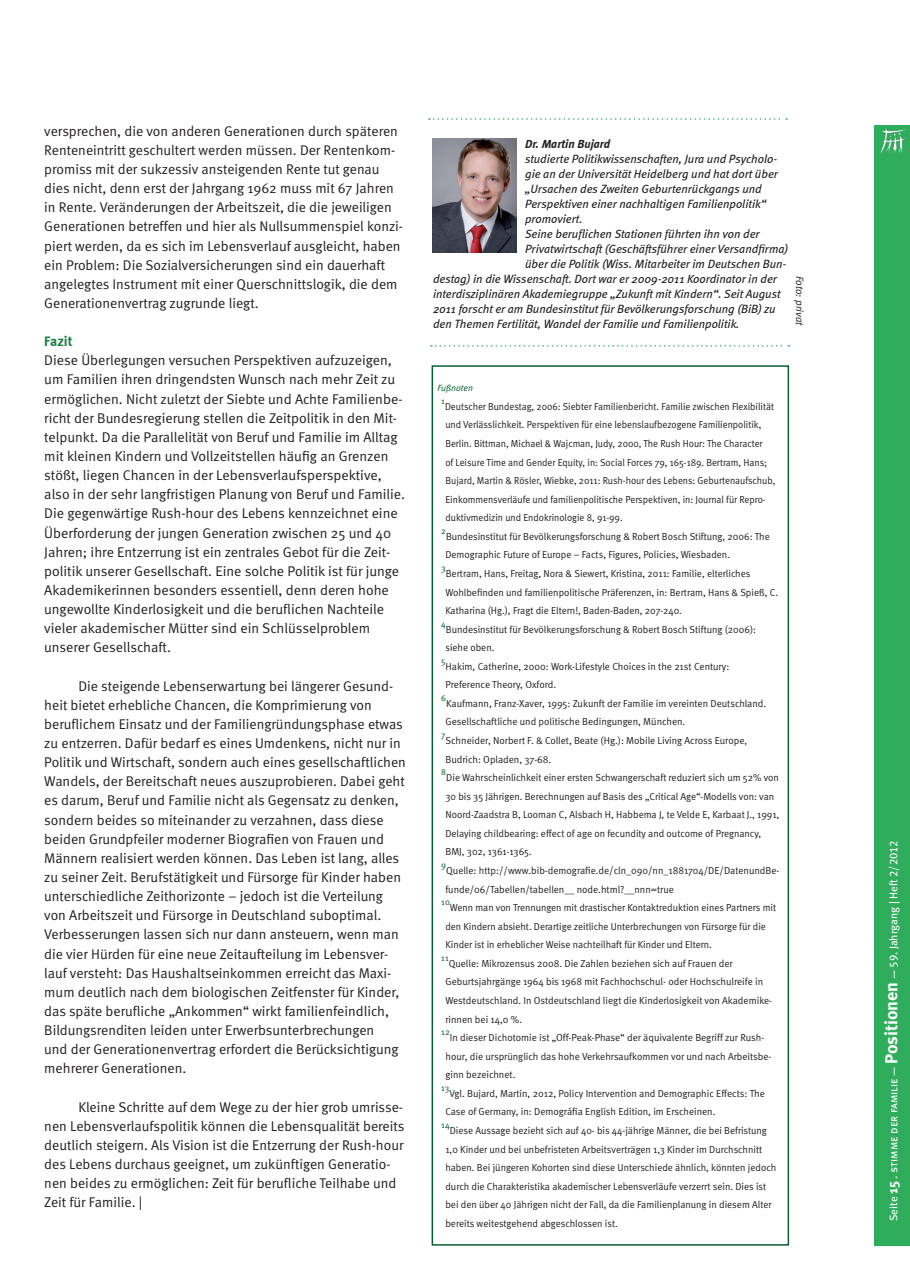
<style>
.page{position:relative;width:910px;height:1275px;background:#fff}
.page>*{position:absolute;margin:0;border:0;box-sizing:border-box;transform-origin:0 0}
.t1{font:14.1px/19.2px "Meta Normal";color:#231f20}
.t2{font:italic 12px "Meta";color:#231f20}
.t3{font:italic 700 12px "Meta";color:#231f20}
.t4{font:11.25px "Meta Book LF";color:#fff}
.t5{font:italic 10.5px "Meta Normal";color:#231f20}
.t6{font:10.2px/18.6px "Meta Normal";color:#231f20}
.t7{font:10.2px/18.6px "Meta Normal";color:#231f20;scale:.94 1}
.t8{font:10.2px/18.6px "Meta Normal";color:#231f20;scale:.96 1}
.t9{font:italic 9px "Meta Normal";color:#035a2b}
.t10{font:8.7px "Meta Normal";color:#035a2b}
.s1{font-family:"Meta Bold LF";color:#1b8245}
.s2{font-family:"Meta";font-weight:700;font-size:14.1px}
.s3{font-family:"Meta Book Caps"}
.s4{font-family:"Meta";font-weight:700;font-size:18px}
</style>
<div class="page">
<img style="left:432px;top:138px;width:84px;height:114px">
<svg style="left:428px;top:118px;width:358px;height:2px"></svg>
<svg style="left:431px;top:345px;width:358px;height:2px"></svg>
<div style="left:873px;top:125px;width:36px;height:1120px;background:#2fad5d"></div>
<img style="left:880px;top:131px;width:5px;height:22px">
<p class="t1" style="left:44px;top:121px;width:360px">versprechen, die von anderen Generationen durch späteren Renteneintritt geschultert werden müssen. Der Rentenkom&shy;promiss mit der sukzessiv ansteigenden Rente tut genau dies nicht, denn erst der Jahrgang 1962 muss mit 67 Jahren in Rente. Veränderungen der Arbeitszeit, die die jeweiligen Generationen betreffen und hier als Nullsummenspiel konzi&shy;piert werden, da es sich im Lebensverlauf ausgleicht, haben ein Problem: Die Sozialversicherungen sind ein dauerhaft angelegtes Instrument mit einer Querschnittslogik, die dem Generationenvertrag zugrunde liegt.</p>
<p class="t1" style="left:44px;top:331px;width:362px"><span class="s1">Fazit<br></span>Diese Überlegungen versuchen Perspektiven aufzuzeigen, um Familien ihren dringendsten Wunsch nach mehr Zeit zu ermöglichen. Nicht zuletzt der Siebte und Achte Familienbe&shy;richt der Bundesregierung stellen die Zeitpolitik in den Mit&shy;telpunkt. Da die Parallelität von Beruf und Familie im Alltag mit kleinen Kindern und Vollzeitstellen häufig an Grenzen stößt, liegen Chancen in der Lebensverlaufsperspektive, also in der sehr langfristigen Planung von Beruf und Familie.<br>Die gegenwärtige Rush-hour des Lebens kennzeichnet eine Überforderung der jungen Generation zwischen 25 und 40<br>Jahren; ihre Entzerrung ist ein zentrales Gebot für die Zeit&shy;politik unserer Gesellschaft. Eine solche Politik ist für junge Akademikerinnen besonders essentiell, denn deren hohe ungewollte Kinderlosigkeit und die beruflichen Nachteile vieler akademischer Mütter sind ein Schlüsselproblem unserer Gesellschaft.</p>
<p class="t1" style="left:44px;top:676px;width:363px;text-indent:34px">Die steigende Lebenserwartung bei längerer Gesund&shy;heit bietet erhebliche Chancen, die Komprimierung von beruflichem Einsatz und der Familiengründungsphase etwas zu entzerren. Dafür bedarf es eines Umdenkens, nicht nur in Politik und Wirtschaft, sondern auch eines gesellschaftlichen Wandels, der Bereitschaft neues auszuprobieren. Dabei geht es darum, Beruf und Familie nicht als Gegensatz zu denken, sondern beides so miteinander zu verzahnen, dass diese beiden Grundpfeiler moderner Biografien von Frauen und Männern realisiert werden können. Das Leben ist lang, alles zu seiner Zeit. Berufstätigkeit und Fürsorge für Kinder haben unterschiedliche Zeithorizonte – jedoch ist die Verteilung von Arbeitszeit und Fürsorge in Deutschland suboptimal.<br>Verbesserungen lassen sich nur dann ansteuern, wenn man die vier Hürden für eine neue Zeitaufteilung im Lebensver&shy;lauf versteht: Das Haushaltseinkommen erreicht das Maxi&shy;mum deutlich nach dem biologischen Zeitfenster für Kinder, das späte berufliche „Ankommen“ wirkt familienfeindlich, Bildungsrenditen leiden unter Erwerbsunterbrechungen<br>und der Generationenvertrag erfordert die Berücksichtigung mehrerer Generationen.</p>
<p class="t1" style="left:44px;top:1097px;width:361px;text-indent:34px">Kleine Schritte auf dem Wege zu der hier grob umrisse&shy;nen Lebensverlaufspolitik können die Lebensqualität bereits deutlich steigern. Als Vision ist die Entzerrung der Rush-hour des Lebens durchaus geeignet, um zukünftigen Generatio&shy;nen beides zu ermöglichen: Zeit für berufliche Teilhabe und Zeit für Familie. |</p>
<p class="t3" style="left:525px;top:137px;width:87px">Dr. Martin Bujard</p>
<p class="t2" style="left:525px;top:152px;width:253px">studierte Politikwissenschaften, Jura und Psycholo-</p>
<p class="t2" style="left:525px;top:167px;width:254px">gie an der Universität Heidelberg und hat dort über</p>
<p class="t2" style="left:525px;top:182px;width:238px">„Ursachen des Zweiten Geburtenrückgangs und</p>
<p class="t2" style="left:525px;top:197px;width:242px">Perspektiven einer nachhaltigen Familienpolitik“</p>
<p class="t2" style="left:525px;top:212px;width:59px">promoviert.</p>
<p class="t2" style="left:525px;top:227px;width:236px">Seine beruflichen Stationen führten ihn von der</p>
<p class="t2" style="left:525px;top:242px;width:264px">Privatwirtschaft (Geschäftsführer einer Versandfirma)</p>
<p class="t2" style="left:525px;top:257px;width:263px">über die Politik (Wiss. Mitarbeiter im Deutschen Bun-</p>
<p class="t2" style="left:433px;top:272px;width:345px">destag) in die Wissenschaft. Dort war er 2009-2011 Koordinator in der</p>
<p class="t2" style="left:433px;top:287px;width:349px">interdisziplinären Akademiegruppe „Zukunft mit Kindern“. Seit August</p>
<p class="t2" style="left:433px;top:302px;width:344px">2011 forscht er am Bundesinstitut für Bevölkerungsforschung (BiB) zu</p>
<p class="t2" style="left:433px;top:317px;width:308px">den Themen Fertilität, Wandel der Familie und Familienpolitik.</p>
<p class="t5" style="left:805px;top:275px;width:52px;rotate:90deg">Foto: privat</p>
<p class="t9" style="left:437px;top:383px;width:37px">Fußnoten</p>
<p class="t10" style="left:441px;top:396px;width:5px">1</p>
<p class="t7" style="left:445px;top:397px;width:353px">Deutscher Bundestag, 2006: Siebter Familienbericht. Familie zwischen Flexibilität und Verlässlichkeit. Perspektiven für eine lebenslaufbezogene Familienpolitik, Berlin. Bittman, Michael &amp; Wajcman, Judy, 2000, The Rush Hour: The Character<br>of Leisure Time and Gender Equity, in: Social Forces 79, 165-189. Bertram, Hans; Bujard, Martin &amp; Rösler, Wiebke, 2011: Rush-hour des Lebens: Geburtenaufschub, Einkommensverläufe und familienpolitische Perspektiven, in: Journal für Repro&shy;duktivmedizin und Endokrinologie 8, 91-99.</p>
<p class="t10" style="left:441px;top:526px;width:6px">2</p>
<p class="t6" style="left:445px;top:527px;width:326px">Bundesinstitut für Bevölkerungsforschung &amp; Robert Bosch Stiftung, 2006: The<br>Demographic Future of Europe – Facts, Figures, Policies, Wiesbaden.</p>
<p class="t10" style="left:441px;top:563px;width:6px">3</p>
<p class="t6" style="left:445px;top:564px;width:334px">Bertram, Hans, Freitag, Nora &amp; Siewert, Kristina, 2011: Familie, elterliches<br>Wohlbefinden und familienpolitische Präferenzen, in: Bertram, Hans &amp; Spieß, C.<br>Katharina (Hg.), Fragt die Eltern!, Baden-Baden, 207-240.</p>
<p class="t10" style="left:441px;top:619px;width:6px">4</p>
<p class="t6" style="left:445px;top:620px;width:312px">Bundesinstitut für Bevölkerungsforschung &amp; Robert Bosch Stiftung (2006): siehe oben.</p>
<p class="t10" style="left:441px;top:656px;width:6px">5</p>
<p class="t6" style="left:445px;top:657px;width:285px">Hakim, Catherine, 2000: Work-Lifestyle Choices in the 21st Century:<br>Preference Theory, Oxford.</p>
<p class="t10" style="left:441px;top:693px;width:6px">6</p>
<p class="t6" style="left:445px;top:694px;width:322px">Kaufmann, Franz-Xaver, 1995: Zukunft der Familie im vereinten Deutschland.<br>Gesellschaftliche und politische Bedingungen, München.</p>
<p class="t10" style="left:441px;top:730px;width:6px">7</p>
<p class="t6" style="left:445px;top:731px;width:303px">Schneider, Norbert F. &amp; Collet, Beate (Hg.): Mobile Living Across Europe,<br>Budrich: Opladen, 37-68.</p>
<p class="t10" style="left:441px;top:767px;width:6px">8</p>
<p class="t6" style="left:445px;top:768px;width:335px">Die Wahrscheinlichkeit einer ersten Schwangerschaft reduziert sich um 52% von 30 bis 35 Jährigen. Berechnungen auf Basis des „Critical Age“-Modells von: van Noord-Zaadstra B, Looman C, Alsbach H, Habbema J, te Velde E, Karbaat J., 1991, Delaying childbearing: effect of age on fecundity and outcome of Pregnancy, BMJ, 302, 1361-1365.</p>
<p class="t10" style="left:441px;top:860px;width:6px">9</p>
<p class="t6" style="left:445px;top:861px;width:335px">Quelle: http://www.bib-demografie.de/cln_090/nn_1881704/DE/DatenundBe&shy;funde/06/Tabellen/tabellen__ node.html?__nnn=true</p>
<p class="t10" style="left:441px;top:897px;width:10px">10</p>
<p class="t8" style="left:445px;top:898px;width:346px;text-indent:5px">Wenn man von Trennungen mit drastischer Kontaktreduktion eines Partners mit den Kindern absieht. Derartige zeitliche Unterbrechungen von Fürsorge für die<br>Kinder ist in erheblicher Weise nachteilhaft für Kinder und Eltern.</p>
<p class="t10" style="left:441px;top:953px;width:9px">11</p>
<p class="t6" style="left:445px;top:954px;width:328px;text-indent:3px">Quelle: Mikrozensus 2008. Die Zahlen beziehen sich auf Frauen der Geburtsjahrgänge 1964 bis 1968 mit Fachhochschul- oder Hochschulreife in Westdeutschland. In Ostdeutschland liegt die Kinderlosigkeit von Akademike&shy;rinnen bei 14,0 %.</p>
<p class="t10" style="left:441px;top:1027px;width:10px">12</p>
<p class="t6" style="left:445px;top:1028px;width:327px;text-indent:4px">In dieser Dichotomie ist „Off-Peak-Phase“ der äquivalente Begriff zur Rush&shy;hour, die ursprünglich das hohe Verkehrsaufkommen vor und nach Arbeitsbe&shy;ginn bezeichnet.</p>
<p class="t10" style="left:441px;top:1083px;width:10px">13</p>
<p class="t6" style="left:445px;top:1084px;width:321px;text-indent:4px">Vgl. Bujard, Martin, 2012, Policy Intervention and Demographic Effects: The<br>Case of Germany, in: Demográfia English Edition, im Erscheinen.</p>
<p class="t10" style="left:441px;top:1120px;width:10px">14</p>
<p class="t6" style="left:445px;top:1121px;width:332px;text-indent:4px">Diese Aussage bezieht sich auf 40- bis 44-jährige Männer, die bei Befristung 1,0 Kinder und bei unbefristeten Arbeitsverträgen 1,3 Kinder im Durchschnitt haben. Bei jüngeren Kohorten sind diese Unterschiede ähnlich, könnten jedoch durch die Charakteristika akademischer Lebensverläufe verzerrt sein. Dies ist bei den über 40 Jährigen nicht der Fall, da die Familienplanung in diesem Alter bereits weitestgehend abgeschlossen ist.</p>
<p class="t4" style="left:886px;top:1221px;width:382px;rotate:-90deg">Seite <span class="s2">15</span> . <span class="s3">stimme der familie</span> — <span class="s4">Positionen</span> — 59. Jahrgang | Heft 2/2012</p>
</div>
